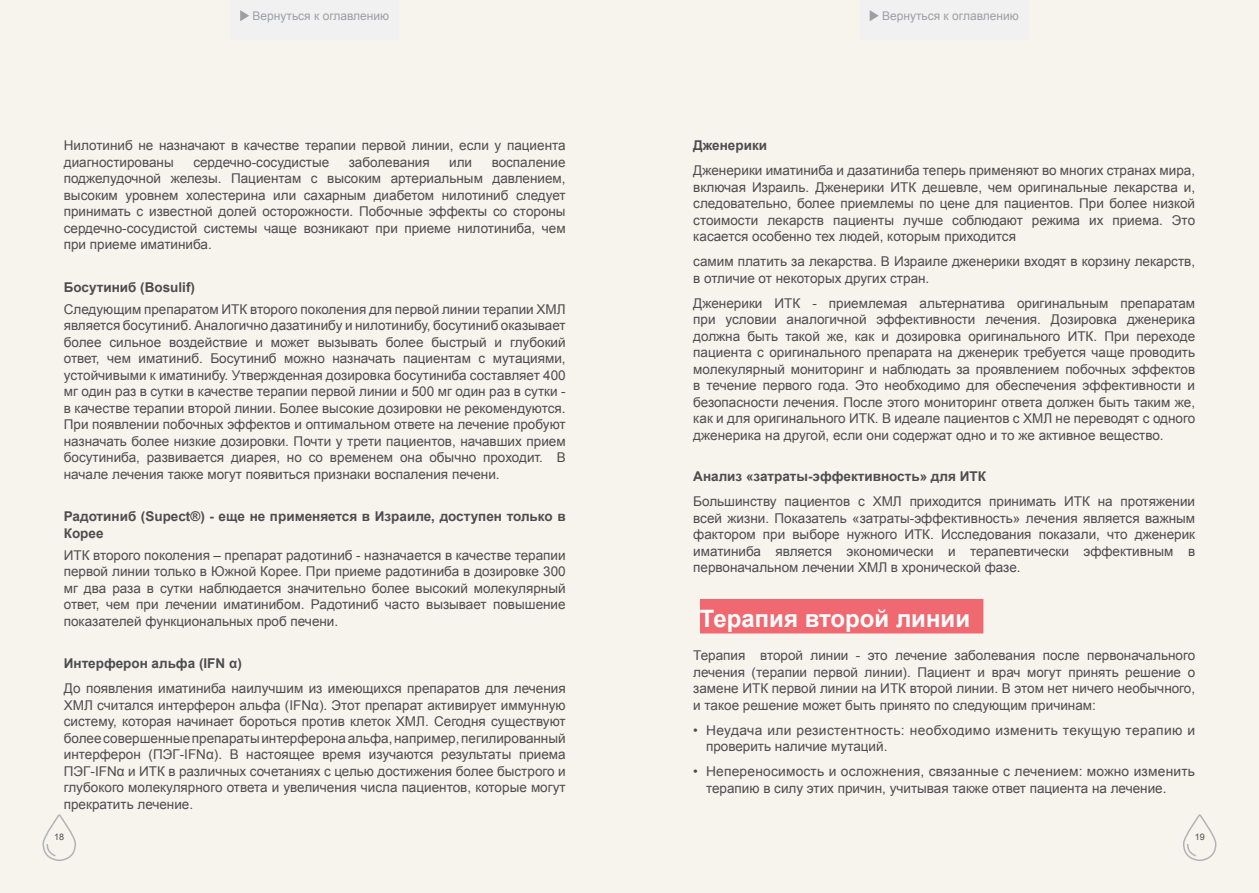
<style>
.page{position:relative;width:1259px;height:893px;background:#fff}
.page>*{position:absolute;margin:0;border:0;box-sizing:border-box;transform-origin:0 0}
.t1{font:700 24px "Arial";color:#fff}
.t2{font:13.5px/16.5px "Arial";color:#4d4d4f;text-align:justify}
.t3{font:700 13.5px/16.5px "Arial";color:#4d4d4f}
.t4{font:13.5px/16.5px "Arial";letter-spacing:.025em;color:#4d4d4f}
.t5{font:12px "Arial";color:#9d9fa2}
.t6{font:9px "Arial";color:#4d4d4f}
</style>
<div class="page">
<div style="left:0;top:0;width:642px;height:893px;background:#f7f3ed"></div>
<div style="left:616px;top:0;width:643px;height:893px;background:#f7f3ed"></div>
<div style="left:700px;top:599px;width:283px;height:34px;background:#f16970"></div>
<svg style="left:42px;top:814px;width:34px;height:47px"></svg>
<svg style="left:1183px;top:814px;width:33px;height:47px"></svg>
<div style="left:230px;top:0;width:169px;height:39px;background:#f1f1f2"></div>
<svg style="left:240px;top:10px;width:9px;height:11px"></svg>
<div style="left:860px;top:0;width:168px;height:39px;background:#f1f1f2"></div>
<svg style="left:869px;top:10px;width:9px;height:11px"></svg>
<p class="t5" style="left:252px;top:8px;width:138px">Вернуться к оглавлению</p>
<p class="t5" style="left:882px;top:8px;width:138px">Вернуться к оглавлению</p>
<p class="t2" style="left:64px;top:137px;width:503px">Нилотиниб не назначают в качестве терапии первой линии, если у пациента диагностированы</p>
<p class="t3" style="left:693px;top:138px;width:75px">Дженерики</p>
<p class="t2" style="left:693px;top:162px;width:503px">Дженерики иматиниба и дазатиниба теперь применяют во многих странах мира, включая Израиль. Дженерики ИТК дешевле, чем оригинальные лекарства и, следовательно, более приемлемы по цене для пациентов. При более низкой стоимости лекарств пациенты лучше соблюдают режима их приема. Это касается особенно тех людей, которым приходится</p>
<p class="t2" style="left:693px;top:253px;width:503px">самим платить за лекарства. В Израиле дженерики входят в корзину лекарств, в отличие от некоторых других стран.</p>
<p class="t2" style="left:693px;top:295px;width:503px">Дженерики ИТК - приемлемая альтернатива оригинальным препаратам при условии аналогичной эффективности лечения. Дозировка дженерика должна быть такой же, как и дозировка оригинального ИТК. При переходе пациента с оригинального препарата на дженерик требуется чаще проводить молекулярный мониторинг и наблюдать за проявлением побочных эффектов в течение первого года. Это необходимо для обеспечения эффективности и безопасности лечения. После этого мониторинг ответа должен быть таким же, как и для оригинального ИТК. В идеале пациентов с ХМЛ не переводят с одного дженерика на другой, если они содержат одно и то же активное вещество.</p>
<p class="t3" style="left:693px;top:469px;width:294px">Анализ «затраты-эффективность» для ИТК</p>
<p class="t2" style="left:693px;top:493px;width:503px">Большинству пациентов с ХМЛ приходится принимать ИТК на протяжении всей жизни. Показатель «затраты-эффективность» лечения является важным фактором при выборе нужного ИТК. Исследования показали, что дженерик иматиниба является экономически и терапевтически эффективным в первоначальном лечении ХМЛ в хронической фазе.</p>
<h1 class="t1" style="left:700px;top:602px;width:272px">Терапия второй линии</h1>
<p class="t2" style="left:693px;top:647px;width:503px">Терапия второй линии - это лечение заболевания после первоначального лечения (терапии первой линии). Пациент и врач могут принять решение о замене ИТК первой линии на ИТК второй линии. В этом нет ничего необычного, и такое решение может быть принято по следующим причинам:</p>
<p class="t4" style="left:706px;top:722px;width:490px;text-indent:-13px">• Неудача или резистентность: необходимо изменить текущую терапию и проверить наличие мутаций.</p>
<p class="t2" style="left:706px;top:763px;width:490px;text-indent:-13px">• Непереносимость и осложнения, связанные с лечением: можно изменить терапию в силу этих причин, учитывая также ответ пациента на лечение.</p>
<p class="t2" style="left:193px;top:154px;width:137px">сердечно-сосудистые</p>
<p class="t2" style="left:349px;top:154px;width:82px">заболевания</p>
<p class="t2" style="left:449px;top:154px;width:24px">или</p>
<p class="t2" style="left:64px;top:154px;width:503px;text-indent:428px">воспаление поджелудочной железы. Пациентам с высоким артериальным давлением, высоким уровнем холестерина или сахарным диабетом нилотиниб следует принимать с известной долей осторожности. Побочные эффекты со стороны сердечно-сосудистой системы чаще возникают при приеме нилотиниба, чем при приеме иматиниба.</p>
<p class="t3" style="left:64px;top:279px;width:133px">Босутиниб (Bosulif)</p>
<p class="t2" style="left:64px;top:301px;width:503px">Следующим препаратом ИТК второго поколения для первой линии терапии ХМЛ является босутиниб. Аналогично дазатинибу и нилотинибу, босутиниб оказывает более сильное воздействие и может вызывать более быстрый и глубокий ответ, чем иматиниб. Босутиниб можно назначать пациентам с мутациями, устойчивыми к иматинибу. Утвержденная дозировка босутиниба составляет 400 мг один раз в сутки в качестве терапии первой линии и 500 мг один раз в сутки - в качестве терапии второй линии. Более высокие дозировки не рекомендуются.<br>При появлении побочных эффектов и оптимальном ответе на лечение пробуют назначать более низкие дозировки. Почти у трети пациентов, начавших прием босутиниба, развивается диарея, но со временем она обычно проходит. В начале лечения также могут появиться признаки воспаления печени.</p>
<p class="t3" style="left:64px;top:509px;width:503px">Радотиниб (Supect®) - еще не применяется в Израиле, доступен только в<br>Корее</p>
<p class="t2" style="left:64px;top:547px;width:503px">ИТК второго поколения – препарат радотиниб - назначается в качестве терапии первой линии только в Южной Корее. При приеме радотиниба в дозировке 300 мг два раза в сутки наблюдается значительно более высокий молекулярный ответ, чем при лечении иматинибом. Радотиниб часто вызывает повышение показателей функциональных проб печени.</p>
<p class="t3" style="left:64px;top:656px;width:180px">Интерферон альфа (IFN α)</p>
<p class="t2" style="left:64px;top:680px;width:503px">До появления иматиниба наилучшим из имеющихся препаратов для лечения ХМЛ считался интерферон альфа (IFNα). Этот препарат активирует иммунную систему, которая начинает бороться против клеток ХМЛ. Сегодня существуют более совершенные препараты интерферона альфа, например, пегилированный интерферон (ПЭГ-IFNα). В настоящее время изучаются результаты приема ПЭГ-IFNα и ИТК в различных сочетаниях с целью достижения более быстрого и глубокого молекулярного ответа и увеличения числа пациентов, которые могут прекратить лечение.</p>
<p class="t6" style="left:54px;top:831px;width:12px">18</p>
<p class="t6" style="left:1194px;top:831px;width:12px">19</p>
</div>
